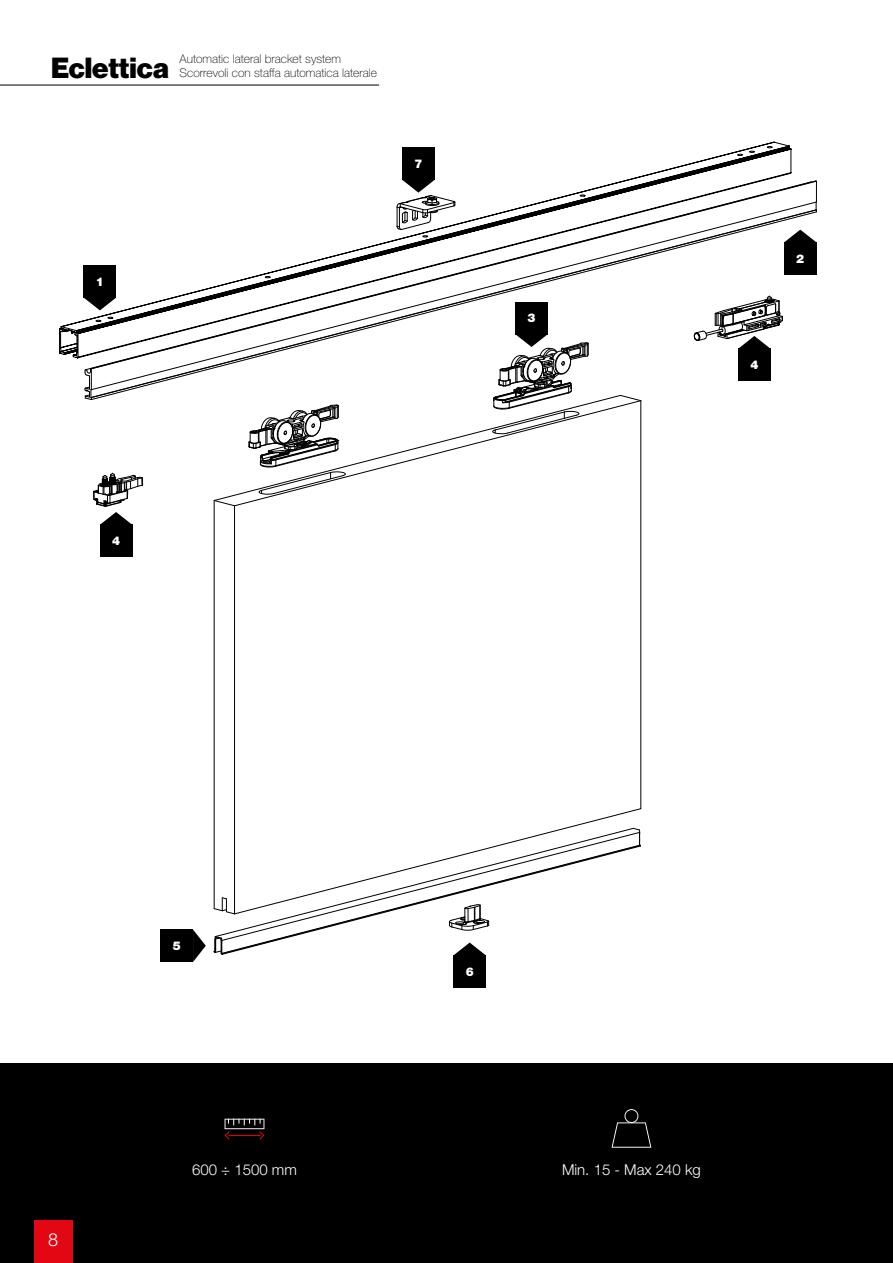
<style>
.page{position:relative;width:893px;height:1263px;background:#fff}
.page>*{position:absolute;margin:0;border:0;box-sizing:border-box;transform-origin:0 0}
.t1{font:900 28.5px "BW Haas Head 95";color:#000}
.t2{font:300 18px "Helvetica Neue LT Std";color:#fff}
.t3{font:300 15px "Helvetica Neue LT Std";color:#fff}
.t4{font:100 12px/14.4px "Helvetica Neue LT Std";color:#000}
.t5{font:900 12px "Helvetica Neue LT Std";color:#fff}
</style>
<div class="page">
<div style="left:0;top:1063px;width:893px;height:200px;background:#000"></div>
<svg style="left:224px;top:1119px;width:41px;height:21px"></svg>
<svg style="left:611px;top:1109px;width:40px;height:39px"></svg>
<svg style="left:59px;top:142px;width:732px;height:216px"></svg>
<svg style="left:816px;top:181px;width:1px;height:31px"></svg>
<svg style="left:85px;top:370px;width:7px;height:30px"></svg>
<svg style="left:85px;top:182px;width:726px;height:188px"></svg>
<svg style="left:214px;top:936px;width:9px;height:19px"></svg>
<svg style="left:222px;top:930px;width:251px;height:24px"></svg>
<hr style="left:214px;top:500px;width:1px;height:409px;background:#000">
<hr style="left:641px;top:401px;width:1px;height:408px;background:#000">
<hr style="left:234px;top:506px;width:1px;height:408px;background:#000">
<svg style="left:214px;top:808px;width:427px;height:122px"></svg>
<div style="left:84px;top:265px;width:32px;height:33px;background:#000"></div>
<svg style="left:84px;top:298px;width:32px;height:12px"></svg>
<div style="left:515px;top:302px;width:33px;height:32px;background:#000"></div>
<svg style="left:214px;top:334px;width:427px;height:172px"></svg>
<div style="left:402px;top:148px;width:33px;height:32px;background:#000"></div>
<svg style="left:397px;top:180px;width:59px;height:50px"></svg>
<div style="left:161px;top:929px;width:32px;height:33px;background:#000"></div>
<svg style="left:193px;top:929px;width:13px;height:33px"></svg>
<div style="left:100px;top:525px;width:32px;height:32px;background:#000"></div>
<svg style="left:93px;top:473px;width:50px;height:52px"></svg>
<div style="left:738px;top:349px;width:32px;height:32px;background:#000"></div>
<svg style="left:694px;top:296px;width:89px;height:53px"></svg>
<div style="left:784px;top:242px;width:32px;height:33px;background:#000"></div>
<svg style="left:784px;top:230px;width:32px;height:12px"></svg>
<div style="left:453px;top:955px;width:33px;height:33px;background:#000"></div>
<svg style="left:453px;top:942px;width:33px;height:13px"></svg>
<hr style="left:0;top:85px;width:379px;height:1px;background:#000">
<div style="left:34px;top:1220px;width:39px;height:43px;background:#e30613"></div>
<h1 class="t1" style="left:51px;top:51px;width:119px">Eclettica</h1>
<p class="t4" style="left:180px;top:52px;width:199px">Automatic lateral bracket system<br>Scorrevoli con staffa automatica laterale</p>
<p class="t5" style="left:414px;top:157px;width:10px">7</p>
<p class="t5" style="left:96px;top:274px;width:10px">1</p>
<p class="t5" style="left:112px;top:534px;width:10px">4</p>
<p class="t5" style="left:527px;top:311px;width:10px">3</p>
<p class="t5" style="left:796px;top:251px;width:10px">2</p>
<p class="t5" style="left:750px;top:358px;width:10px">4</p>
<h2 class="t2" style="left:48px;top:1229px;width:12px">8</h2>
<p class="t5" style="left:173px;top:938px;width:10px">5</p>
<p class="t5" style="left:466px;top:964px;width:10px">6</p>
<p class="t3" style="left:192px;top:1160px;width:106px">600 ÷ 1500 mm</p>
<p class="t3" style="left:562px;top:1160px;width:140px">Min. 15 - Max 240 kg</p>
</div>
